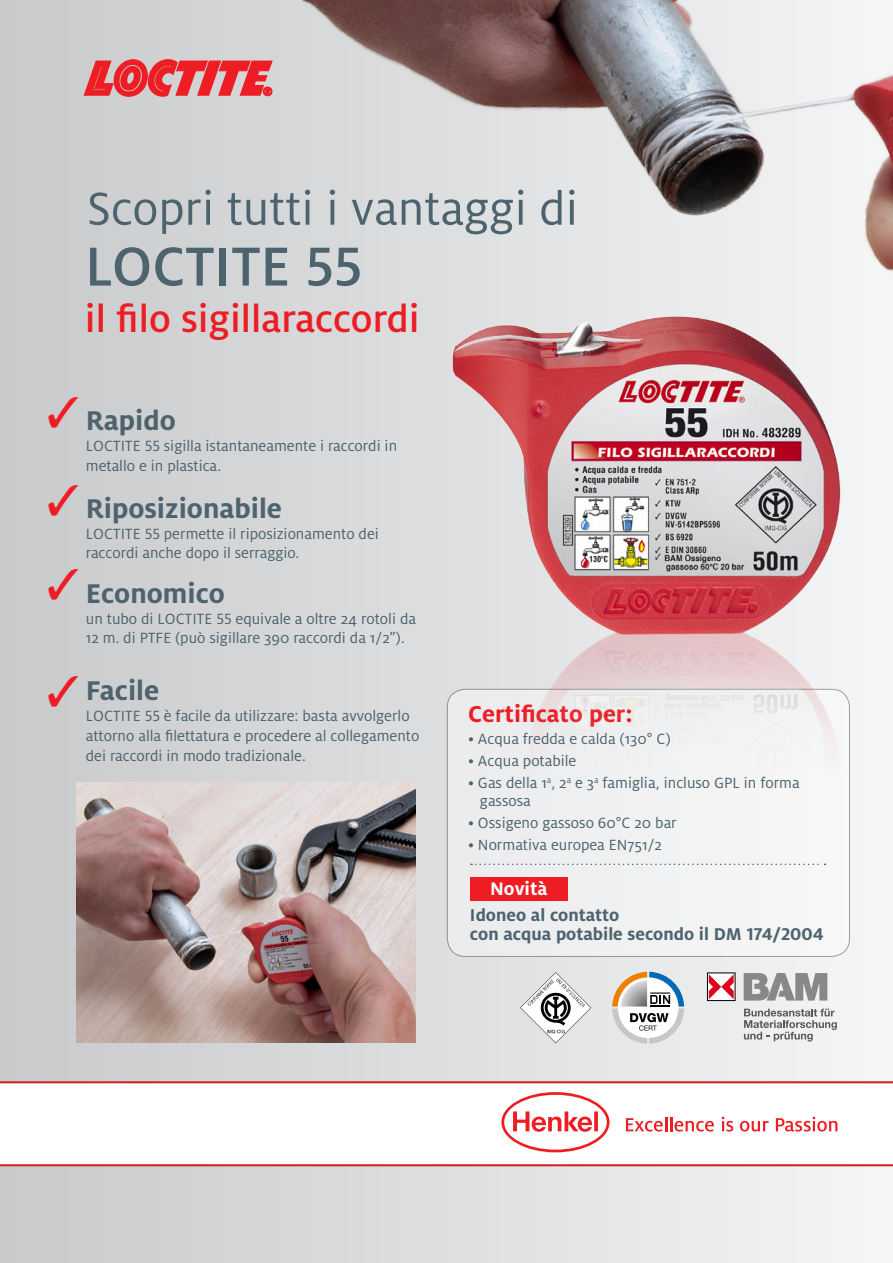
<style>
.page{position:relative;width:893px;height:1263px;background:#fff}
.page>*{position:absolute;margin:0;border:0;box-sizing:border-box;transform-origin:0 0}
.t1{font:500 60.75px "Henkel Milo";color:#4d636e}
.t2{font:51.15px "Henkel Milo";color:#4d636e}
.t3{font:500 41.85px "Henkel Milo";color:#ee1d23}
.t4{font:700 30px "Henkel Milo";color:#4d636e}
.t5{font:700 25.5px "Henkel Milo";color:#ee1d23}
.t6{font:700 19.95px "Henkel Milo";color:#fff}
.t7{font:700 18.9px/18.9px "Henkel Milo";color:#4d636e}
.t8{font:16.35px/19.6px "Henkel Milo";color:#4d636e}
.s1{color:#ee1d23}
</style>
<div class="page">
<div style="left:0;top:0;width:893px;height:1263px;background:linear-gradient(to right,#c8c9cb,#f3f3f4)"></div>
<div style="left:447px;top:689px;width:402px;height:267px;background:#f1f1f2;border-radius:18px"></div>
<div style="left:707px;top:973px;width:28px;height:28px;border:1px solid #000"></div>
<svg style="left:709px;top:974px;width:25px;height:25px"></svg>
<svg style="left:744px;top:973px;width:83px;height:27px"></svg>
<svg style="left:744px;top:1009px;width:93px;height:32px"></svg>
<svg style="left:520px;top:972px;width:71px;height:71px"></svg>
<svg style="left:612px;top:972px;width:72px;height:72px"></svg>
<img style="left:414px;top:480px;width:479px;height:295px">
<img style="left:268px;top:0;width:625px;height:480px">
<img style="left:77px;top:783px;width:339px;height:259px">
<div style="left:470px;top:877px;width:97px;height:23px;background:#ee1d23"></div>
<svg style="left:84px;top:57px;width:188px;height:42px;background:#e1686c"></svg>
<svg style="left:0;top:1081px;width:893px;height:85px"></svg>
<svg style="left:501px;top:1092px;width:108px;height:60px"></svg>
<svg style="left:626px;top:1117px;width:88px;height:14px"></svg>
<svg style="left:722px;top:1116px;width:11px;height:15px"></svg>
<svg style="left:740px;top:1121px;width:29px;height:10px"></svg>
<svg style="left:776px;top:1116px;width:61px;height:15px"></svg>
<svg style="left:471px;top:863px;width:354px;height:2px"></svg>
<h2 class="t2" style="left:87px;top:181px;width:493px">Scopri tutti i vantaggi di</h2>
<h1 class="t1" style="left:85px;top:233px;width:279px">LOCTITE 55</h1>
<h3 class="t3" style="left:85px;top:296px;width:336px">il filo sigillaraccordi</h3>
<h3 class="t4" style="left:47px;top:404px;width:130px"><span class="s1">✓</span> Rapido</h3>
<p class="t8" style="left:86px;top:437px;width:313px">Loctite 55 sigilla istantaneamente i raccordi in metallo e in plastica.</p>
<h3 class="t4" style="left:47px;top:491px;width:236px"><span class="s1">✓</span> Riposizionabile</h3>
<p class="t8" style="left:86px;top:524px;width:295px">Loctite 55 permette il riposizionamento dei raccordi anche dopo il serraggio.</p>
<h3 class="t4" style="left:47px;top:576px;width:179px"><span class="s1">✓</span> Economico</h3>
<p class="t8" style="left:86px;top:609px;width:332px">un tubo di Loctite 55 equivale a oltre 24 rotoli da<br>12 m. di PTFE (può sigillare 390 raccordi da 1/2”).</p>
<h3 class="t4" style="left:47px;top:674px;width:114px"><span class="s1">✓</span> Facile</h3>
<p class="t8" style="left:86px;top:706px;width:335px">Loctite 55 è facile da utilizzare: basta avvolgerlo attorno alla filettatura e procedere al collegamento dei raccordi in modo tradizionale.</p>
<h3 class="t5" style="left:468px;top:700px;width:166px">Certificato per:</h3>
<p class="t8" style="left:468px;top:729px;width:204px">• Acqua fredda e calda (130° C)</p>
<p class="t8" style="left:468px;top:751px;width:110px">• Acqua potabile</p>
<p class="t8" style="left:480px;top:774px;width:321px;line-height:18.1px;text-indent:-12px">• Gas della 1<sup>a</sup>, 2<sup>a</sup> e 3<sup>a</sup> famiglia, incluso GPL in forma gassosa</p>
<p class="t8" style="left:468px;top:813px;width:210px">• Ossigeno gassoso 60°C 20 bar</p>
<p class="t8" style="left:468px;top:835px;width:195px">• Normativa europea EN751/2</p>
<p class="t6" style="left:490px;top:877px;width:59px">Novità</p>
<p class="t7" style="left:470px;top:905px;width:355px">Idoneo al contatto<br>con acqua potabile secondo il DM 174/2004</p>
</div>
